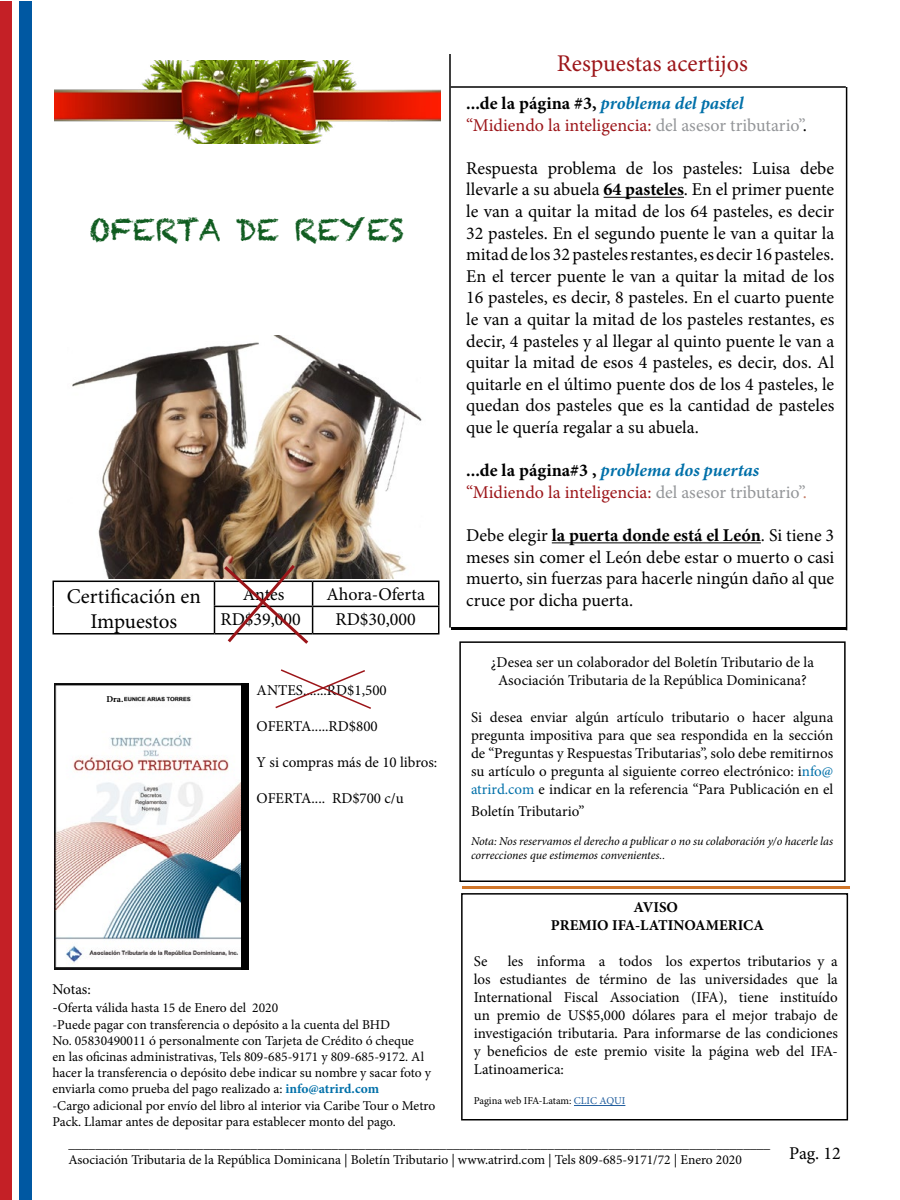
<style>
.page{position:relative;width:900px;height:1200px;background:#fff}
.page>*{position:absolute;margin:0;border:0;box-sizing:border-box;transform-origin:0 0}
.t1{font:30px "Chalkduster";color:#105c20}
.t2{font:24px "Minion Pro";color:#9c1519}
.t3{font:21px/25.2px "Minion Pro";color:#000;text-align:center}
.t4{font:18px/21.6px "Minion Pro";color:#000;text-align:justify}
.t5{font:18px/21.6px "Minion Pro";color:#9c1519}
.t6{font:15px/18px "Minion Pro";color:#000;text-align:justify}
.t7{font:700 15px/18px "Minion Pro";color:#000;text-align:center}
.t8{font:13.5px/16.2px "Minion Pro";color:#000}
.t9{font:italic 12px/14.4px "Minion Pro";letter-spacing:-.005em;color:#000}
.t10{font:10.5px "Minion Pro";letter-spacing:-.005em;color:#000}
.t11{font:700 9px "Minion Pro";color:#000}
.s1{font-size:15px}
.s2{font-weight:700;color:#0070a9}
.s3{font-weight:700;color:#000}
.s4{font-weight:700;font-style:italic;color:#0070a9}
.s5{color:#939598}
.s6{color:#000}
.s7{font-weight:700}
.s8{color:#c7806a}
.s9{color:#0070a9}
.s10{color:#215e9e}
</style>
<div class="page">
<div style="left:0;top:1px;width:12px;height:1198px;background:#c42026"></div>
<div style="left:19px;top:2px;width:12px;height:1198px;background:#0058a2"></div>
<svg style="left:462px;top:886px;width:387px;height:3px"></svg>
<div style="left:461px;top:893px;width:387px;height:227px;border:2px solid #000"></div>
<hr style="left:574px;top:1105px;width:51px;height:1px;background:#215e9e">
<div style="left:459px;top:641px;width:387px;height:241px;border:2px solid #000"></div>
<svg style="left:275px;top:669px;width:96px;height:40px"></svg>
<img style="left:55px;top:683px;width:186px;height:287px">
<div style="left:107px;top:693px;width:16px;height:15px;background:#fff"></div>
<div style="left:241px;top:683px;width:7px;height:287px;background:#000"></div>
<img style="left:54px;top:60px;width:387px;height:84px">
<img style="left:72px;top:335px;width:350px;height:243px">
<hr style="left:52px;top:581px;width:162px;height:1px;background:#000">
<hr style="left:52px;top:582px;width:2px;height:24px;background:#000">
<hr style="left:214px;top:581px;width:99px;height:1px;background:#000">
<hr style="left:313px;top:581px;width:126px;height:1px;background:#000">
<hr style="left:438px;top:582px;width:2px;height:24px;background:#000">
<hr style="left:52px;top:606px;width:2px;height:27px;background:#000">
<hr style="left:214px;top:606px;width:99px;height:1px;background:#000">
<svg style="left:214px;top:582px;width:1px;height:51px"></svg>
<hr style="left:313px;top:606px;width:126px;height:1px;background:#000">
<hr style="left:438px;top:607px;width:2px;height:26px;background:#000">
<hr style="left:52px;top:633px;width:162px;height:2px;background:#000">
<hr style="left:214px;top:633px;width:99px;height:2px;background:#000">
<hr style="left:313px;top:633px;width:126px;height:2px;background:#000">
<svg style="left:221px;top:562px;width:92px;height:82px"></svg>
<hr style="left:604px;top:197px;width:80px;height:1px;background:#000">
<hr style="left:552px;top:542px;width:209px;height:1px;background:#000">
<hr style="left:451px;top:628px;width:396px;height:2px;background:#000">
<hr style="left:449px;top:54px;width:2px;height:574px;background:#000">
<hr style="left:451px;top:86px;width:395px;height:2px;background:#000">
<hr style="left:846px;top:87px;width:1px;height:543px;background:#000">
<h1 class="t1" style="left:89px;top:212px;width:317px">OFERTA DE REYES</h1>
<h3 class="t3" style="left:67px;top:583px;width:136px">Certificación en<br>Impuestos</h3>
<p class="t4" style="left:243px;top:584px;width:43px">Antes</p>
<p class="t4" style="left:326px;top:584px;width:100px">Ahora-Oferta</p>
<p class="t4" style="left:221px;top:609px;width:82px">RD$39,000</p>
<p class="t4" style="left:336px;top:609px;width:82px">RD$30,000</p>
<p class="t11" style="left:106px;top:692px;width:19px">Dra.</p>
<p class="t6" style="left:257px;top:681px;width:132px">ANTES.......RD$1,500</p>
<p class="t6" style="left:257px;top:717px;width:123px">OFERTA.....RD$800</p>
<p class="t6" style="left:257px;top:753px;width:182px">Y si compras más de 10 libros:</p>
<p class="t6" style="left:257px;top:789px;width:149px">OFERTA.... RD$700 c/u</p>
<p class="t6" style="left:52px;top:981px;width:40px">Notas:</p>
<p class="t8" style="left:52px;top:1000px;width:384px"><span class="s1">-</span>Oferta válida hasta 15 de Enero del 2020<br>-Puede pagar con transferencia o depósito a la cuenta del BHD<br>No. 05830490011 ó personalmente con Tarjeta de Crédito ó cheque<br>en las oficinas administrativas, Tels 809-685-9171 y 809-685-9172. Al hacer la transferencia o depósito debe indicar su nombre y sacar foto y enviarla como prueba del pago realizado a: <span class="s2">info@atrird.com<br></span>-Cargo adicional por envío del libro al interior via Caribe Tour o Metro Pack. Llamar antes de depositar para establecer monto del pago.</p>
<h2 class="t2" style="left:557px;top:48px;width:192px">Respuestas acertijos</h2>
<p class="t5" style="left:466px;top:93px;width:342px"><span class="s3">...de la página #3,</span> <span class="s4">problema del pastel </span>“Midiendo la inteligencia: <span class="s5">del asesor tributario”</span><span class="s6">.</span></p>
<p class="t4" style="left:466px;top:157px;width:370px">Respuesta problema de los pasteles: Luisa debe llevarle a su abuela <span class="s7">64 pasteles</span>. En el primer puente le van a quitar la mitad de los 64 pasteles, es decir 32 pasteles. En el segundo puente le van a quitar la mitad de los 32 pasteles restantes, es decir 16 pasteles.<br>En el tercer puente le van a quitar la mitad de los 16 pasteles, es decir, 8 pasteles. En el cuarto puente le van a quitar la mitad de los pasteles restantes, es decir, 4 pasteles y al llegar al quinto puente le van a quitar la mitad de esos 4 pasteles, es decir, dos. Al quitarle en el último puente dos de los 4 pasteles, le quedan dos pasteles que es la cantidad de pasteles que le quería regalar a su abuela.</p>
<p class="t5" style="left:466px;top:460px;width:342px"><span class="s3">...de la página#3 ,</span> <span class="s4">problema dos puertas </span>“Midiendo la inteligencia: <span class="s5">del asesor tributario”</span><span class="s8">.</span></p>
<p class="t4" style="left:466px;top:525px;width:370px">Debe elegir <span class="s7">la puerta donde está el León</span>. Si tiene 3 meses sin comer el León debe estar o muerto o casi muerto, sin fuerzas para hacerle ningún daño al que cruce por dicha puerta.</p>
<p class="t6" style="left:491px;top:653px;width:325px;text-align:center">¿Desea ser un colaborador del Boletín Tributario de la<br>Asociación Tributaria de la República Dominicana?</p>
<p class="t6" style="left:471px;top:708px;width:364px">Si desea enviar algún artículo tributario o hacer alguna pregunta impositiva para que sea respondida en la sección de “Preguntas y Respuestas Tributarias”, solo debe remitirnos su artículo o pregunta al siguiente correo electrónico: i<span class="s9">nfo@ atrird.com</span> e indicar en la referencia “Para Publicación en el</p>
<p class="t6" style="left:471px;top:802px;width:115px">Boletín Tributario”</p>
<p class="t9" style="left:471px;top:834px;width:364px">Nota: Nos reservamos el derecho a publicar o no su colaboración y/o hacerle las correcciones que estimemos convenientes..</p>
<p class="t7" style="left:551px;top:898px;width:215px">AVISO<br>PREMIO IFA-LATINOAMERICA</p>
<p class="t6" style="left:474px;top:952px;width:366px;text-indent:34px">les informa a todos los expertos tributarios y a los estudiantes de término de las universidades que la International Fiscal Association (IFA), tiene instituído un premio de US$5,000 dólares para el mejor trabajo de investigación tributaria. Para informarse de las condiciones y beneficios de este premio visite la página web del IFA-Latinoamerica:</p>
<p class="t10" style="left:474px;top:1094px;width:153px">Pagina web IFA-Latam: <span class="s10">CLIC AQUI</span></p>
<p class="t6" style="left:474px;top:952px;width:15px">Se</p>
<p class="t8" style="left:68px;top:1136px;width:704px">________________________________________________________________________________________________________<br>Asociación Tributaria de la República Dominicana | Boletín Tributario | www.atrird.com | Tels 809-685-9171/72 | Enero 2020</p>
<p class="t4" style="left:789px;top:1143px;width:53px">Pag. 12</p>
</div>
